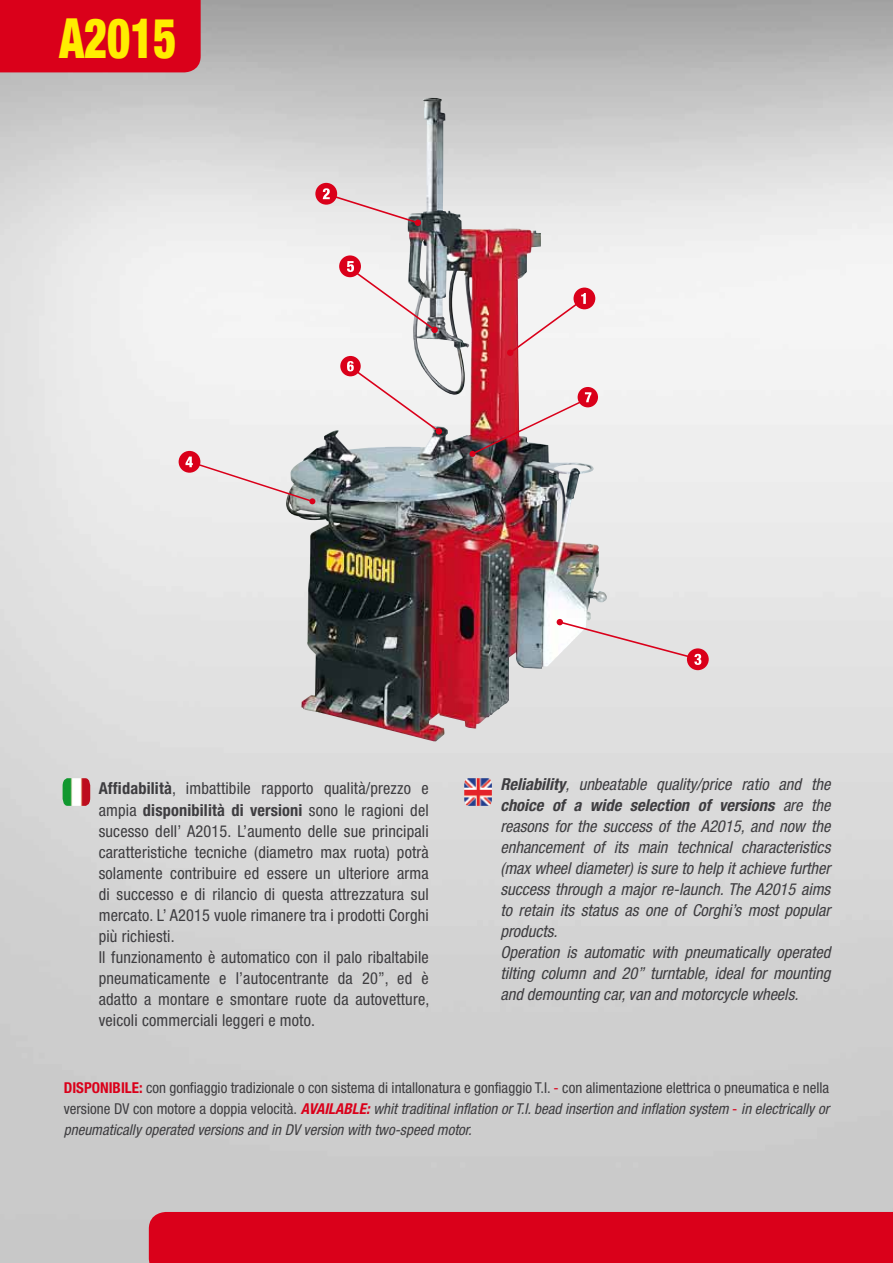
<style>
.page{position:relative;width:893px;height:1263px;background:#fff}
.page>*{position:absolute;margin:0;border:0;box-sizing:border-box;transform-origin:0 0}
.t1{font:900 condensed 55.5px "Helvetica Neue LT Std";color:#ffed00;scale:.8 1}
.t2{font:condensed 16.5px/21px "Helvetica Neue LT Std";letter-spacing:.01em;color:#3e3d40}
.t3{font:italic condensed 16.5px/21px "Helvetica Neue LT Std";color:#3e3d40}
.t4{font:condensed 15px/21px "Helvetica Neue LT Std";color:#3e3d40;text-align:justify}
.t5{font:700 condensed 15px "Helvetica Neue LT Std";color:#da001a}
.s1{font-weight:700}
.s2{font-weight:700;color:#da001a}
.s3{color:#da001a}
.s4{font-weight:700;font-style:italic;color:#da001a}
.s5{font-style:italic}
</style>
<div class="page">
<img style="left:0;top:0;width:893px;height:1263px">
<div style="left:149px;top:1212px;width:744px;height:51px;background:#da001a"></div>
<div style="left:0;top:0;width:201px;height:72px;background:#da001a"></div>
<img style="left:286px;top:101px;width:185px;height:610px">
<img style="left:63px;top:778px;width:27px;height:28px">
<img style="left:464px;top:778px;width:28px;height:28px">
<div style="left:507px;top:349px;width:6px;height:7px;background:#da001a;border-radius:50%"></div>
<div style="left:573px;top:288px;width:22px;height:21px;background:#da001a;border-radius:50%"></div>
<svg style="left:508px;top:293px;width:78px;height:62px"></svg>
<div style="left:339px;top:255px;width:22px;height:22px;background:#da001a;border-radius:50%"></div>
<svg style="left:347px;top:261px;width:90px;height:71px"></svg>
<div style="left:315px;top:183px;width:22px;height:22px;background:#da001a;border-radius:50%"></div>
<svg style="left:323px;top:188px;width:98px;height:38px;background:#e1cfd1"></svg>
<div style="left:687px;top:648px;width:22px;height:22px;background:#da001a;border-radius:50%"></div>
<svg style="left:558px;top:620px;width:143px;height:45px;background:#e4d7d9"></svg>
<div style="left:179px;top:451px;width:21px;height:22px;background:#da001a;border-radius:50%"></div>
<svg style="left:185px;top:457px;width:130px;height:47px;background:#dcd1d3"></svg>
<div style="left:340px;top:356px;width:21px;height:20px;background:#da001a;border-radius:50%"></div>
<svg style="left:347px;top:361px;width:94px;height:73px"></svg>
<div style="left:578px;top:387px;width:20px;height:20px;background:#da001a;border-radius:50%"></div>
<img style="left:469px;top:392px;width:122px;height:65px">
<h1 class="t1" style="left:60px;top:5px;width:148px">A2015</h1>
<p class="t2" style="left:99px;top:778px;width:332px"><span class="s1">Affidabilità</span>, imbattibile rapporto qualità/prezzo e ampia <span class="s1">disponibilità di versioni</span> sono le ragioni del sucesso dell’ A2015. L’aumento delle sue principali caratteristiche tecniche (diametro max ruota) potrà solamente contribuire ed essere un ulteriore arma di successo e di rilancio di questa attrezzatura sul mercato. L’ A2015 vuole rimanere tra i prodotti Corghi più richiesti.<br>Il funzionamento è automatico con il palo ribaltabile pneumaticamente e l’autocentrante da 20”, ed è adatto a montare e smontare ruote da autovetture, veicoli commerciali leggeri e moto.</p>
<p class="t3" style="left:500px;top:774px;width:332px"><span class="s1">Reliability</span>, unbeatable quality/price ratio and the <span class="s1">choice of a wide selection of versions</span> are the reasons for the success of the A2015, and now the enhancement of its main technical characteristics (max wheel diameter) is sure to help it achieve further success through a major re-launch. The A2015 aims to retain its status as one of Corghi’s most popular products.<br>Operation is automatic with pneumatically operated tilting column and 20” turntable, ideal for mounting and demounting car, van and motorcycle wheels.</p>
<p class="t5" style="left:64px;top:1079px;width:17px">Disponi</p>
<p class="t4" style="left:64px;top:1077px;width:767px;text-indent:49px"><span class="s2">bile:</span> con gonfiaggio tradizionale o con sistema di intallonatura e gonfiaggio T.I. <span class="s3">-</span> con alimentazione elettrica o pneumatica e nella versione DV con motore a doppia velocità. <span class="s4">AVAILABLE:</span> <span class="s5">whit traditinal inflation or T.I. bead insertion and inflation system</span> <span class="s3">-</span> <span class="s5">in electrically or pneumatically operated versions and in DV version with two-speed motor.</span></p>
</div>
